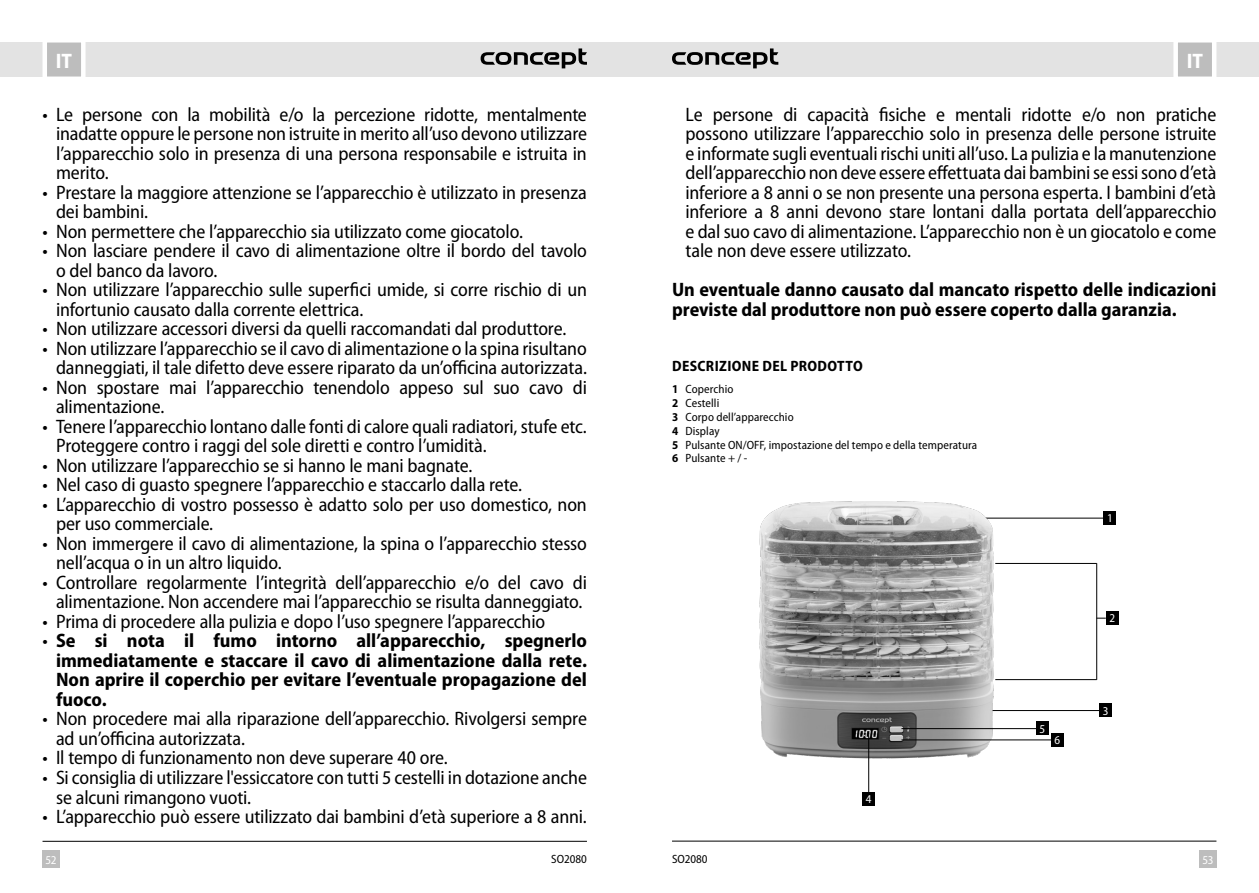
<style>
.page{position:relative;width:1259px;height:893px;background:#fff}
.page>*{position:absolute;margin:0;border:0;box-sizing:border-box;transform-origin:0 0}
.t1{font:700 semi-condensed 21px "Myriad Pro";color:#fff}
.t2{font:semi-condensed 19.5px/19.5px "Myriad Pro";letter-spacing:-.01em;color:#000}
.t3{font:700 semi-condensed 19.5px/19.5px "Myriad Pro";color:#000;text-align:justify}
.t4{font:700 semi-condensed 15px "Myriad Pro";letter-spacing:.025em;color:#000}
.t5{font:semi-condensed 12px/13.8px "Myriad Pro";letter-spacing:.005em;color:#000}
.t6{font:semi-condensed 12px "Myriad Pro";color:#fff}
.s1{font-weight:400}
.s2{font-weight:700}
</style>
<div class="page">
<div style="left:629px;top:43px;width:630px;height:34px;background:#e3e3e3"></div>
<div style="left:0;top:43px;width:629px;height:34px;background:#e3e3e3"></div>
<div style="left:43px;top:850px;width:17px;height:17px;background:#bdbdbd"></div>
<div style="left:1199px;top:850px;width:17px;height:17px;background:#bdbdbd"></div>
<svg style="left:1171px;top:42px;width:47px;height:35px"></svg>
<svg style="left:40px;top:42px;width:48px;height:35px"></svg>
<hr style="left:672px;top:841px;width:544px;height:1px;background:#000">
<hr style="left:43px;top:841px;width:544px;height:1px;background:#000">
<svg style="left:480px;top:48px;width:107px;height:20px"></svg>
<svg style="left:672px;top:48px;width:106px;height:20px"></svg>
<hr style="left:1096px;top:563px;width:1px;height:117px;background:#000">
<hr style="left:969px;top:710px;width:136px;height:1px;background:#000">
<hr style="left:967px;top:518px;width:136px;height:1px;background:#000">
<hr style="left:995px;top:679px;width:101px;height:1px;background:#000">
<hr style="left:995px;top:563px;width:101px;height:1px;background:#000">
<img style="left:759px;top:501px;width:261px;height:274px">
<div style="left:1099px;top:703px;width:13px;height:14px;background:#000"></div>
<div style="left:1105px;top:611px;width:13px;height:14px;background:#000"></div>
<div style="left:1103px;top:511px;width:13px;height:14px;background:#000"></div>
<hr style="left:901px;top:728px;width:136px;height:1px;background:#000">
<hr style="left:901px;top:740px;width:150px;height:1px;background:#000">
<div style="left:1035px;top:721px;width:13px;height:14px;background:#000"></div>
<div style="left:1051px;top:733px;width:13px;height:14px;background:#000"></div>
<hr style="left:868px;top:735px;width:1px;height:64px;background:#000">
<div style="left:862px;top:792px;width:13px;height:13px;background:#000"></div>
<p class="t1" style="left:56px;top:48px;width:18px">IT</p>
<p class="t1" style="left:1186px;top:48px;width:18px">IT</p>
<p class="t2" style="left:56px;top:104px;width:532px;text-align:justify;text-indent:-13px">• Le persone con la mobilità e/o la percezione ridotte, mentalmente inadatte oppure le persone non istruite in merito all’uso devono utilizzare l’apparecchio solo in presenza di una persona responsabile e istruita in merito.</p>
<p class="t2" style="left:56px;top:182px;width:532px;text-indent:-13px">• Prestare la maggiore attenzione se l’apparecchio è utilizzato in presenza dei bambini.</p>
<p class="t2" style="left:43px;top:221px;width:482px">• Non permettere che l’apparecchio sia utilizzato come giocatolo.</p>
<p class="t2" style="left:56px;top:241px;width:532px;text-indent:-13px">• Non lasciare pendere il cavo di alimentazione oltre il bordo del tavolo o del banco da lavoro.</p>
<p class="t2" style="left:56px;top:280px;width:532px;text-indent:-13px">• Non utilizzare l’apparecchio sulle superfici umide, si corre rischio di un infortunio causato dalla corrente elettrica.</p>
<p class="t2" style="left:43px;top:319px;width:525px">• Non utilizzare accessori diversi da quelli raccomandati dal produttore.</p>
<p class="t2" style="left:43px;top:338px;width:546px;text-align:right">• Non utilizzare l’apparecchio se il cavo di alimentazione o la spina risultano danneggiati, il tale difetto deve essere riparato da un’officina autorizzata.</p>
<p class="t2" style="left:56px;top:377px;width:532px;text-indent:-13px">• Non spostare mai l’apparecchio tenendolo appeso sul suo cavo di alimentazione.</p>
<p class="t2" style="left:56px;top:416px;width:532px;text-indent:-13px">• Tenere l’apparecchio lontano dalle fonti di calore quali radiatori, stufe etc.<br>Proteggere contro i raggi del sole diretti e contro l’umidità.</p>
<p class="t2" style="left:43px;top:455px;width:431px">• Non utilizzare l’apparecchio se si hanno le mani bagnate.</p>
<p class="t2" style="left:43px;top:475px;width:481px">• Nel caso di guasto spegnere l’apparecchio e staccarlo dalla rete.</p>
<p class="t2" style="left:56px;top:494px;width:532px;text-indent:-13px">• L’apparecchio di vostro possesso è adatto solo per uso domestico, non per uso commerciale.</p>
<p class="t2" style="left:56px;top:533px;width:532px;text-indent:-13px">• Non immergere il cavo di alimentazione, la spina o l’apparecchio stesso nell’acqua o in un altro liquido.</p>
<p class="t2" style="left:43px;top:572px;width:546px;text-align:center">• Controllare regolarmente l’integrità dell’apparecchio e/o del cavo di alimentazione. Non accendere mai l’apparecchio se risulta danneggiato.</p>
<p class="t2" style="left:43px;top:611px;width:504px">• Prima di procedere alla pulizia e dopo l’uso spegnere l’apparecchio</p>
<p class="t3" style="left:56px;top:631px;width:532px;text-indent:-13px"><span class="s1">•</span> Se si nota il fumo intorno all’apparecchio, spegnerlo immediatamente e staccare il cavo di alimentazione dalla rete.<br>Non aprire il coperchio per evitare l’eventuale propagazione del fuoco.</p>
<p class="t2" style="left:56px;top:709px;width:532px;text-indent:-13px">• Non procedere mai alla riparazione dell’apparecchio. Rivolgersi sempre ad un’officina autorizzata.</p>
<p class="t2" style="left:43px;top:748px;width:407px">• Il tempo di funzionamento non deve superare 40 ore.</p>
<p class="t2" style="left:56px;top:767px;width:532px;text-indent:-13px">• Si consiglia di utilizzare l'essiccatore con tutti 5 cestelli in dotazione anche se alcuni rimangono vuoti.</p>
<p class="t2" style="left:43px;top:806px;width:546px">• L’apparecchio può essere utilizzato dai bambini d’età superiore a 8 anni.</p>
<p class="t2" style="left:685px;top:104px;width:532px;text-align:justify">Le persone di capacità fisiche e mentali ridotte e/o non pratiche possono utilizzare l’apparecchio solo in presenza delle persone istruite e informate sugli eventuali rischi uniti all’uso. La pulizia e la manutenzione dell’apparecchio non deve essere effettuata dai bambini se essi sono d’età inferiore a 8 anni o se non presente una persona esperta. I bambini d’età inferiore a 8 anni devono stare lontani dalla portata dell’apparecchio e dal suo cavo di alimentazione. L’apparecchio non è un giocatolo e come tale non deve essere utilizzato.</p>
<p class="t3" style="left:672px;top:280px;width:546px">Un eventuale danno causato dal mancato rispetto delle indicazioni previste dal produttore non può essere coperto dalla garanzia.</p>
<p class="t4" style="left:672px;top:356px;width:192px">DESCRIZIONE DEL PRODOTTO</p>
<p class="t5" style="left:672px;top:382px;width:307px"><span class="s2">1</span> Coperchio<br><span class="s2">2</span> Cestelli<br><span class="s2">3</span> Corpo dell’apparecchio<br><span class="s2">4</span> Display<br><span class="s2">5</span> Pulsante ON/OFF, impostazione del tempo e della temperatura<br><span class="s2">6</span> Pulsante + / -</p>
<p class="t6" style="left:866px;top:792px;width:7px">4</p>
<p class="t6" style="left:1039px;top:721px;width:7px">5</p>
<p class="t6" style="left:1054px;top:733px;width:7px">6</p>
<p class="t6" style="left:1107px;top:511px;width:7px">1</p>
<p class="t6" style="left:1109px;top:611px;width:7px">2</p>
<p class="t6" style="left:1103px;top:703px;width:7px">3</p>
<p class="t5" style="left:551px;top:851px;width:37px">SO2080</p>
<p class="t5" style="left:672px;top:851px;width:37px">SO2080</p>
<p class="t6" style="left:45px;top:852px;width:13px">52</p>
<p class="t6" style="left:1202px;top:852px;width:13px">53</p>
</div>
